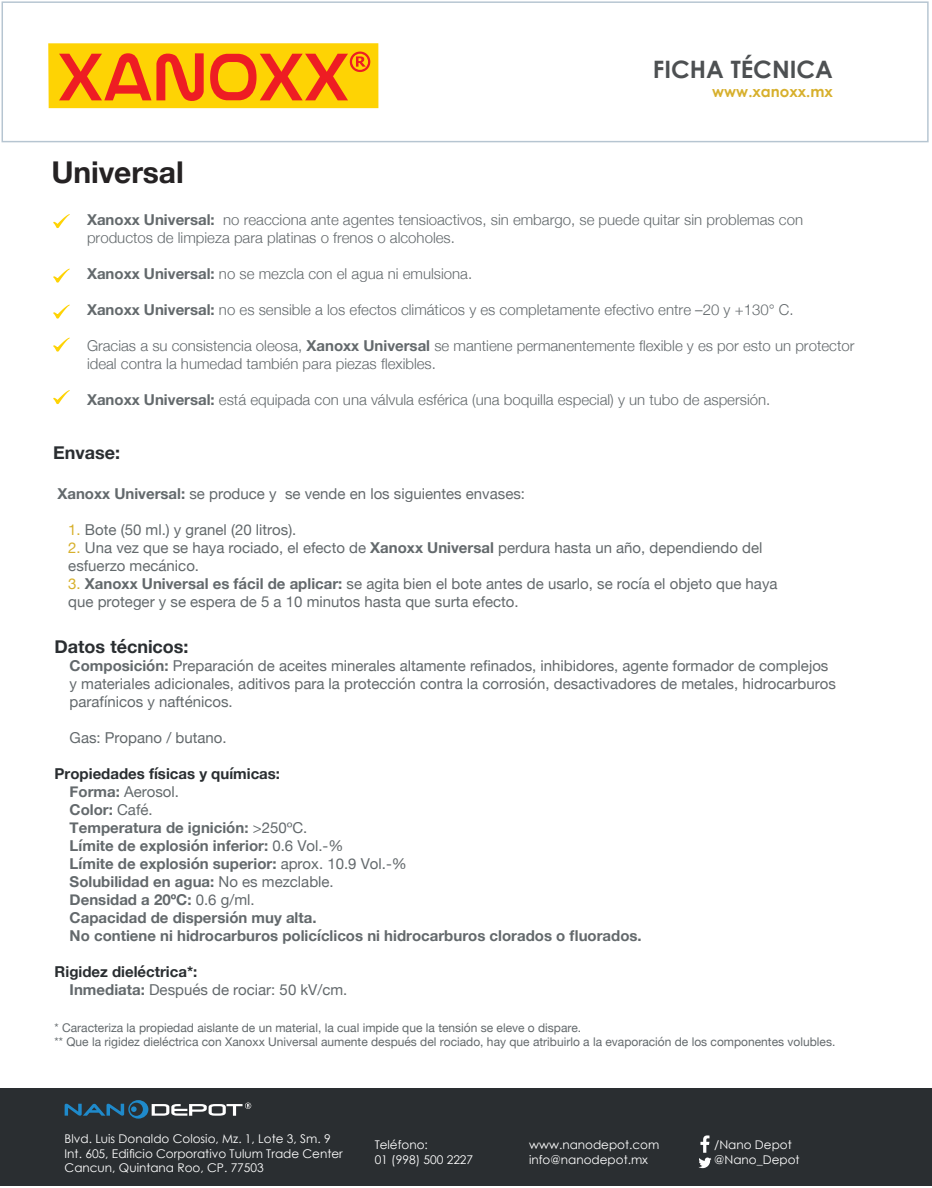
<style>
.page{position:relative;width:932px;height:1188px;background:#fff}
.page>*{position:absolute;margin:0;border:0;box-sizing:border-box;transform-origin:0 0}
.t1{font:700 30px "Helvetica Neue";letter-spacing:-.005em;color:#252223}
.t2{font:700 24px "Century Gothic";color:#4d5052}
.t3{font:700 18px "Helvetica Neue";color:#2a2e31}
.t4{font:15px/18px "Helvetica Neue";color:#63696c}
.t5{font:300 15px/18px "Helvetica Neue";color:#63696c}
.t6{font:700 15px/18px "Helvetica Neue";color:#63696c}
.t7{font:700 15px "Century Gothic";color:#d7b02d}
.t8{font:12px/14.4px "Helvetica Neue";color:#63696c}
.t9{font:12px/14.4px "Century Gothic";color:#fff}
.s1{font-weight:700}
.s2{color:#d7b02c}
.s3{color:#2a2e31}
.s4{font-weight:400}
.s5{font-weight:700;color:#2a2e31}
</style>
<div class="page">
<svg style="left:53px;top:214px;width:17px;height:14px"></svg>
<svg style="left:53px;top:269px;width:17px;height:14px"></svg>
<svg style="left:53px;top:305px;width:17px;height:14px"></svg>
<svg style="left:53px;top:338px;width:17px;height:14px"></svg>
<svg style="left:53px;top:390px;width:17px;height:14px"></svg>
<div style="left:48px;top:43px;width:330px;height:65px;background:#fed304"></div>
<svg style="left:59px;top:53px;width:145px;height:48px"></svg>
<svg style="left:210px;top:52px;width:160px;height:49px"></svg>
<div style="left:0;top:1088px;width:932px;height:98px;background:#2a2e31"></div>
<svg style="left:698px;top:1135px;width:13px;height:33px"></svg>
<svg style="left:65px;top:1100px;width:186px;height:19px"></svg>
<h2 class="t2" style="left:653px;top:51px;width:181px">FICHA TÉCNICA</h2>
<h1 class="t1" style="left:51px;top:148px;width:134px">Universal</h1>
<p class="t7" style="left:712px;top:80px;width:122px">www.xanoxx.mx</p>
<p class="t5" style="left:87px;top:210px;width:718px"><span class="s1">Xanoxx Universal:</span> no reacciona ante agentes tensioactivos, sin embargo, se puede quitar sin problemas con productos de limpieza para platinas o frenos o alcoholes.</p>
<p class="t5" style="left:87px;top:264px;width:387px"><span class="s1">Xanoxx Universal:</span> no se mezcla con el agua ni emulsiona.</p>
<p class="t5" style="left:87px;top:300px;width:708px"><span class="s1">Xanoxx Universal:</span> no es sensible a los efectos climáticos y es completamente efectivo entre –20 y +130° C.</p>
<p class="t5" style="left:87px;top:336px;width:769px">Gracias a su consistencia oleosa, <span class="s1">Xanoxx Universal</span> se mantiene permanentemente flexible y es por esto un protector ideal contra la humedad también para piezas flexibles.</p>
<p class="t5" style="left:87px;top:390px;width:685px"><span class="s1">Xanoxx Universal:</span> está equipada con una válvula esférica (una boquilla especial) y un tubo de aspersión.</p>
<p class="t3" style="left:53px;top:438px;width:69px">Envase:</p>
<p class="t4" style="left:57px;top:485px;width:469px"><span class="s1">Xanoxx Universal:</span> se produce y se vende en los siguientes envases:</p>
<p class="t4" style="left:68px;top:521px;width:230px"><span class="s2">1.</span> Bote (50 ml.) y granel (20 litros).</p>
<p class="t4" style="left:68px;top:539px;width:696px"><span class="s2">2.</span> Una vez que se haya rociado, el efecto de <span class="s1">Xanoxx Universal</span> perdura hasta un año, dependiendo del esfuerzo mecánico.</p>
<p class="t4" style="left:68px;top:575px;width:711px"><span class="s2">3.</span> <span class="s1">Xanoxx Universal es fácil de aplicar:</span> se agita bien el bote antes de usarlo, se rocía el objeto que haya que proteger y se espera de 5 a 10 minutos hasta que surta efecto.</p>
<p class="t3" style="left:55px;top:632px;width:135px">Datos técnicos:</p>
<p class="t4" style="left:70px;top:657px;width:768px"><span class="s1">Composición:</span> Preparación de aceites minerales altamente refinados, inhibidores, agente formador de complejos y materiales adicionales, aditivos para la protección contra la corrosión, desactivadores de metales, hidrocarburos parafínicos y nafténicos.</p>
<p class="t4" style="left:70px;top:729px;width:158px">Gas: Propano / butano.</p>
<p class="t6" style="left:70px;top:765px;width:574px;text-indent:-15px"><span class="s3">Propiedades físicas y químicas:<br></span>Forma: <span class="s4">Aerosol.<br></span>Color: <span class="s4">Café.<br></span>Temperatura de ignición: <span class="s4">&gt;250ºC.<br></span>Límite de explosión inferior: <span class="s4">0.6 Vol.-%<br></span>Límite de explosión superior: <span class="s4">aprox. 10.9 Vol.-%<br></span>Solubilidad en agua: <span class="s4">No es mezclable.<br></span>Densidad a 20ºC: <span class="s4">0.6 g/ml.<br></span>Capacidad de dispersión muy alta.<br>No contiene ni hidrocarburos policíclicos ni hidrocarburos clorados o fluorados.</p>
<p class="t4" style="left:70px;top:963px;width:279px;text-indent:-15px"><span class="s5">Rigidez dieléctrica*:<br></span><span class="s1">Inmediata:</span> Después de rociar: 50 kV/cm.</p>
<p class="t8" style="left:55px;top:1021px;width:782px">* Caracteriza la propiedad aislante de un material, la cual impide que la tensión se eleve o dispare.<br>** Que la rigidez dieléctrica con Xanoxx Universal aumente después del rociado, hay que atribuirlo a la evaporación de los componentes volubles.</p>
<p class="t9" style="left:65px;top:1131px;width:280px">Blvd. Luis Donaldo Colosio, Mz. 1, Lote 3, Sm. 9<br>Int. 605, Edificio Corporativo Tulum Trade Center<br>Cancun, Quintana Roo, CP. 77503</p>
<p class="t9" style="left:375px;top:1138px;width:100px">Teléfono:<br>01 (998) 500 2227</p>
<p class="t9" style="left:529px;top:1138px;width:132px">www.nanodepot.com info@nanodepot.mx</p>
<p class="t9" style="left:714px;top:1138px;width:87px">/Nano Depot @Nano_Depot</p>
</div>
